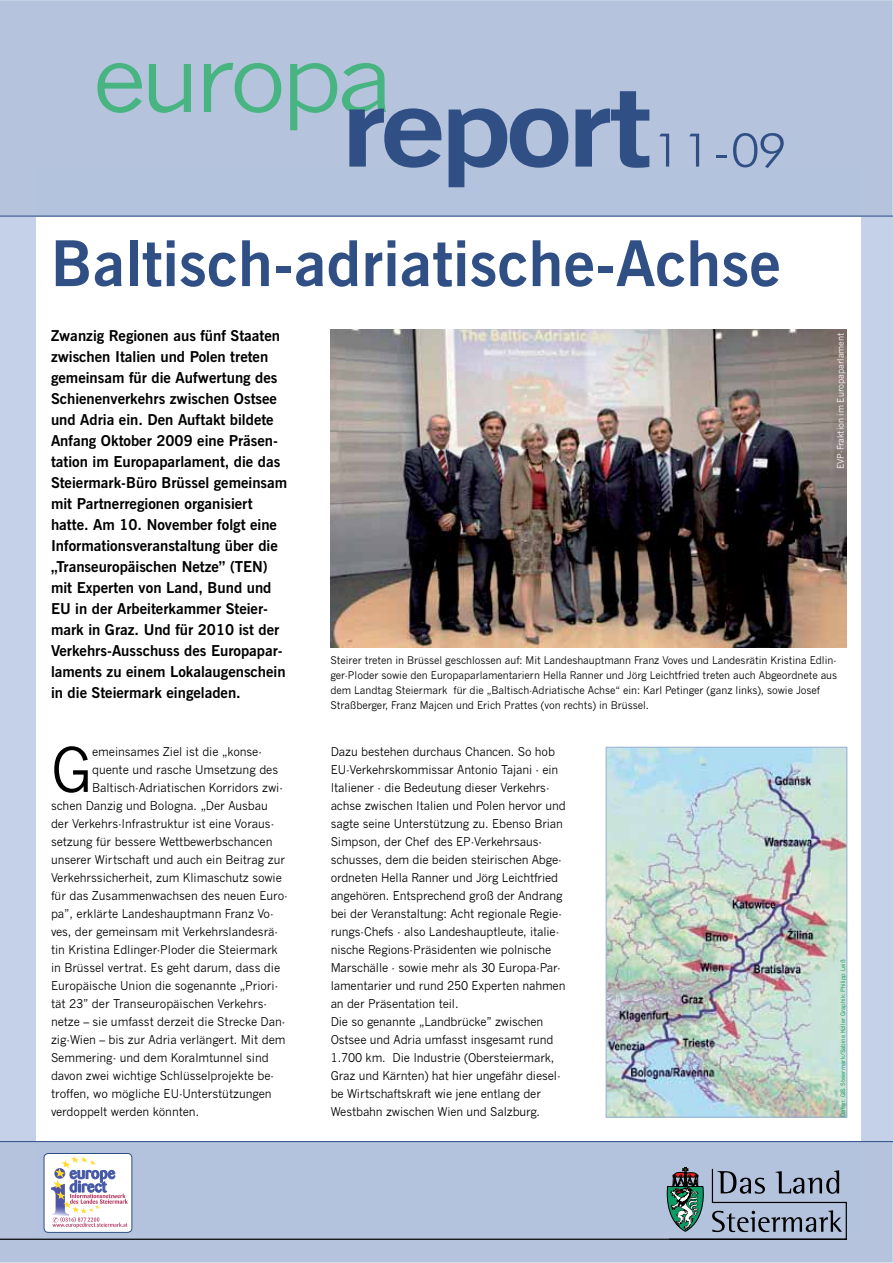
<style>
.page{position:relative;width:893px;height:1263px;background:#fff}
.page>*{position:absolute;margin:0;border:0;box-sizing:border-box;transform-origin:0 0}
.t1{font:700 108.9px "News Gothic BT";letter-spacing:-.04em;color:#2f4f85;scale:1.2 1}
.t2{font:91.5px "News Gothic";letter-spacing:-.06em;color:#47b481;scale:1.1 1}
.t3{font:700 63px "News Gothic BT";letter-spacing:.005em;color:#2f4f85}
.t4{font:60.6px "News Gothic";color:#000;scale:.95 1}
.t5{font:300 46.5px "Futura BT";color:#2f4f85;scale:1.1 1}
.t6{font:700 15px/21px "News Gothic BT";color:#000}
.t7{font:12px/18px "News Gothic";letter-spacing:-.01em;color:#000;scale:.95 1}
.t8{font:10.5px/15px "News Gothic";letter-spacing:-.005em;color:#000;scale:.95 1}
.t9{font:9px "News Gothic";letter-spacing:-.005em;color:#fff;scale:.95 1}
.t10{font:6px "News Gothic";letter-spacing:-.005em;color:#008f5b;scale:.95 1}
</style>
<div class="page">
<div style="left:0;top:217px;width:893px;height:925px;background:#c5d1e8"></div>
<div style="left:36px;top:167px;width:825px;height:1066px;background:#fff"></div>
<div style="left:0;top:0;width:893px;height:216px;background:#b5c3dd"></div>
<div style="left:36px;top:167px;width:825px;height:50px;background:#b4c3dd"></div>
<div style="left:0;top:1142px;width:893px;height:121px;background:#b5c3dd"></div>
<div style="left:36px;top:1141px;width:825px;height:92px;background:#b4c3dd"></div>
<hr style="left:0;top:1239px;width:847px;height:1px;background:#000">
<hr style="left:0;top:1141px;width:893px;height:1px;background:#2f4f85">
<div style="left:44px;top:1153px;width:88px;height:79px;background:#fff;border-radius:4px"></div>
<div style="left:44px;top:1153px;width:88px;height:80px;border:1px solid #2f4f85;border-radius:4px"></div>
<svg style="left:51px;top:1156px;width:77px;height:72px"></svg>
<hr style="left:0;top:216px;width:893px;height:1px;background:#2f4f85">
<img style="left:330px;top:330px;width:517px;height:318px">
<img style="left:608px;top:749px;width:237px;height:367px">
<div style="left:606px;top:747px;width:241px;height:371px;border:1px solid #99aed3"></div>
<svg style="left:663px;top:1167px;width:184px;height:73px"></svg>
<h2 class="t2" style="left:92px;top:44px;width:275px">europa</h2>
<h1 class="t1" style="left:341px;top:87px;width:260px">report</h1>
<h3 class="t5" style="left:652px;top:134px;width:124px">11-09</h3>
<h3 class="t3" style="left:51px;top:240px;width:731px">Baltisch-adriatische-Achse</h3>
<p class="t6" style="left:51px;top:326px;width:238px">Zwanzig Regionen aus fünf Staaten zwischen Italien und Polen treten gemeinsam für die Aufwertung des Schienenverkehrs zwischen Ostsee und Adria ein. Den Auftakt bildete Anfang Oktober 2009 eine Präsen&shy;tation im Europaparlament, die das Steiermark-Büro Brüssel gemeinsam mit Partnerregionen organisiert hatte. Am 10. November folgt eine Informationsveranstaltung über die „Transeuropäischen Netze” (TEN) mit Experten von Land, Bund und EU in der Arbeiterkammer Steier&shy;mark in Graz. Und für 2010 ist der Verkehrs-Ausschuss des Europapar&shy;laments zu einem Lokalaugenschein in die Steiermark eingeladen.</p>
<h3 class="t4" style="left:51px;top:747px;width:45px">G</h3>
<p class="t7" style="left:92px;top:744px;width:180px">emeinsames Ziel ist die „konse-</p>
<p class="t7" style="left:92px;top:762px;width:197px">quente und rasche Umsetzung des</p>
<p class="t7" style="left:92px;top:780px;width:202px">Baltisch-Adriatischen Korridors zwi-</p>
<p class="t7" style="left:51px;top:798px;width:230px">schen Danzig und Bologna. „Der Ausbau</p>
<p class="t7" style="left:51px;top:816px;width:236px">der Verkehrs-Infrastruktur ist eine Voraus-</p>
<p class="t7" style="left:51px;top:834px;width:235px">setzung für bessere Wettbewerbschancen</p>
<p class="t7" style="left:51px;top:852px;width:248px">unserer Wirtschaft und auch ein Beitrag zur</p>
<p class="t7" style="left:51px;top:870px;width:245px">Verkehrssicherheit, zum Klimaschutz sowie</p>
<p class="t7" style="left:51px;top:888px;width:251px">für das Zusammenwachsen des neuen Euro-</p>
<p class="t7" style="left:51px;top:906px;width:236px">pa”, erklärte Landeshauptmann Franz Vo-</p>
<p class="t7" style="left:51px;top:924px;width:240px">ves, der gemeinsam mit Verkehrslandesrä-</p>
<p class="t7" style="left:51px;top:942px;width:240px">tin Kristina Edlinger-Ploder die Steiermark</p>
<p class="t7" style="left:51px;top:960px;width:243px">in Brüssel vertrat. Es geht darum, dass die</p>
<p class="t7" style="left:51px;top:978px;width:241px">Europäische Union die sogenannte „Priori-</p>
<p class="t7" style="left:51px;top:996px;width:229px">tät 23” der Transeuropäischen Verkehrs-</p>
<p class="t7" style="left:51px;top:1014px;width:248px">netze – sie umfasst derzeit die Strecke Dan-</p>
<p class="t7" style="left:51px;top:1032px;width:248px">zig-Wien – bis zur Adria verlängert. Mit dem</p>
<p class="t7" style="left:51px;top:1050px;width:231px">Semmering- und dem Koralmtunnel sind</p>
<p class="t7" style="left:51px;top:1068px;width:236px">davon zwei wichtige Schlüsselprojekte be-</p>
<p class="t7" style="left:51px;top:1086px;width:234px">troffen, wo mögliche EU-Unterstützungen</p>
<p class="t7" style="left:51px;top:1104px;width:158px">verdoppelt werden könnten.</p>
<p class="t9" style="left:837px;top:469px;width:145px;rotate:-90deg">EVP-Fraktion im Europaparlament</p>
<p class="t8" style="left:330px;top:654px;width:535px">Steirer treten in Brüssel geschlossen auf: Mit Landeshauptmann Franz Voves und Landesrätin Kristina Edlin&shy;ger-Ploder sowie den Europaparlamentariern Hella Ranner und Jörg Leichtfried treten auch Abgeordnete aus dem Landtag Steiermark für die „Baltisch-Adriatische Achse“ ein: Karl Petinger (ganz links), sowie Josef Straßberger, Franz Majcen und Erich Prattes (von rechts) in Brüssel.</p>
<p class="t7" style="left:331px;top:744px;width:249px">Dazu bestehen durchaus Chancen. So hob EU-Verkehrskommissar Antonio Tajani - ein Italiener - die Bedeutung dieser Verkehrs&shy;achse zwischen Italien und Polen hervor und sagte seine Unterstützung zu. Ebenso Brian Simpson, der Chef des EP-Verkehrsaus&shy;schusses, dem die beiden steirischen Abge&shy;ordneten Hella Ranner und Jörg Leichtfried angehören. Entsprechend groß der Andrang bei der Veranstaltung: Acht regionale Regie&shy;rungs-Chefs - also Landeshauptleute, italie&shy;nische Regions-Präsidenten wie polnische Marschälle - sowie mehr als 30 Europa-Par&shy;lamentarier und rund 250 Experten nahmen an der Präsentation teil.<br>Die so genannte „Landbrücke” zwischen Ostsee und Adria umfasst insgesamt rund 1.700 km. Die Industrie (Obersteiermark, Graz und Kärnten) hat hier ungefähr diesel&shy;be Wirtschaftskraft wie jene entlang der Westbahn zwischen Wien und Salzburg.</p>
<p class="t10" style="left:841px;top:1117px;width:167px;rotate:-90deg">Daten: GIS Steiermark/Sabine Koller Graphik: Philipp Leiß</p>
</div>
